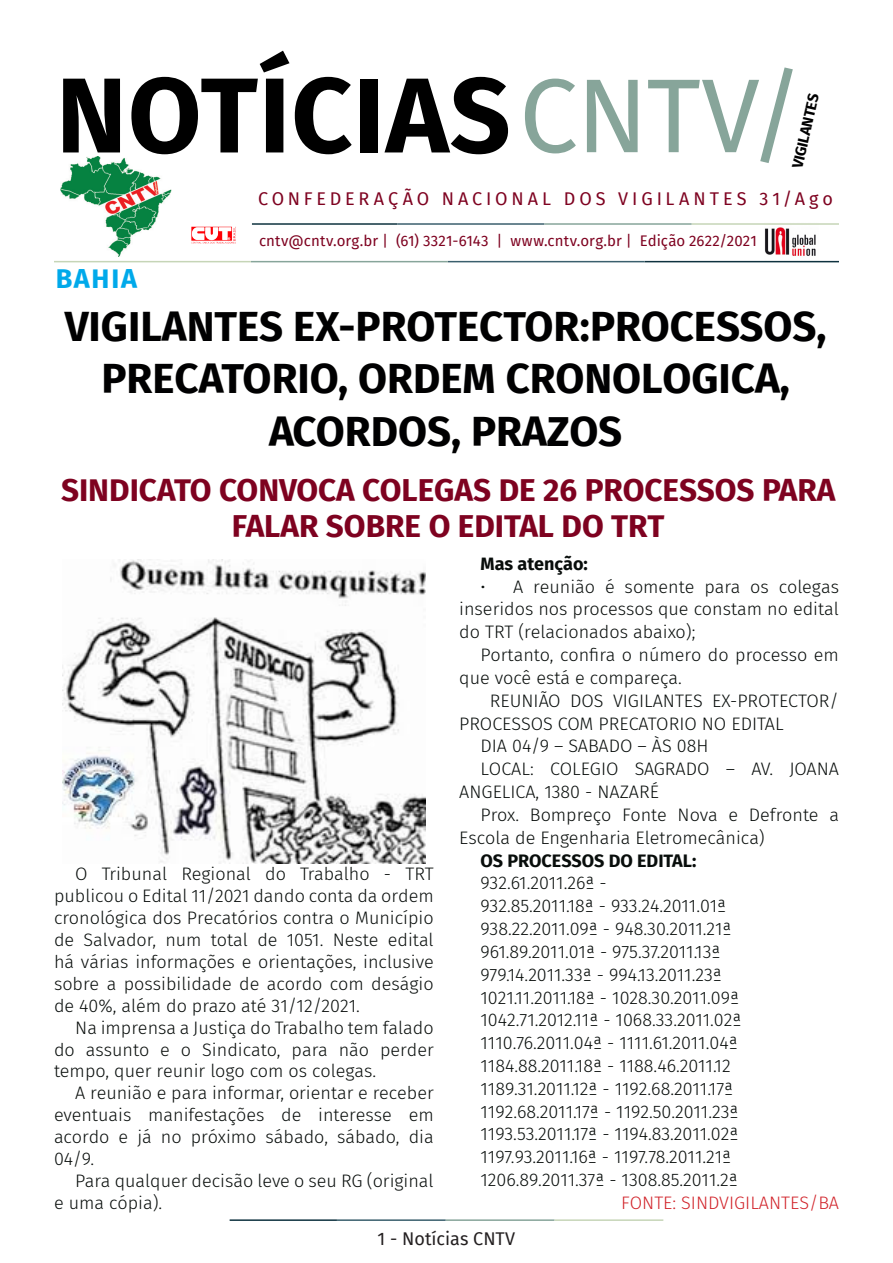
<style>
.page{position:relative;width:893px;height:1263px;background:#fff}
.page>*{position:absolute;margin:0;border:0;box-sizing:border-box;transform-origin:0 0}
.t1{font:700 106.5px "Fira Sans";letter-spacing:.01em;color:#000}
.t2{font:700 42px/52.5px "Fira Sans";color:#000001;text-align:center}
.t3{font:700 31.5px/36px "Fira Sans";color:#7e0220;text-align:center}
.t4{font:700 27px "Fira Sans";letter-spacing:.07em;color:#00a9ea}
.t5{font:300 18px/21.9px "Fira Sans";color:#080d0b}
.t6{font:18px "Fira Sans";letter-spacing:.215em;color:#7e0220}
.t7{font:700 18px "Fira Sans";color:#080d0b}
.t8{font:300 18px "Fira Sans";color:#d1232a}
.t9{font:18px "Fira Sans";color:#231f20}
.t10{font:15px "Fira Sans";letter-spacing:.01em;color:#7e0220}
.t11{font:700 15px "Fira Sans";color:#000001}
.s1{font-weight:400;font-size:105px;color:#87a59a}
</style>
<div class="page">
<hr style="left:230px;top:1219px;width:107px;height:2px;background:#0e323f">
<hr style="left:337px;top:1219px;width:109px;height:2px;background:#3a5f6d">
<hr style="left:446px;top:1219px;width:109px;height:2px;background:#87a59a">
<hr style="left:555px;top:1219px;width:108px;height:2px;background:#c6d5b7">
<img style="left:764px;top:227px;width:54px;height:34px">
<hr style="left:252px;top:223px;width:145px;height:2px;background:#0e323f">
<hr style="left:397px;top:223px;width:147px;height:2px;background:#3a5f6d">
<hr style="left:544px;top:223px;width:148px;height:2px;background:#87a59a">
<hr style="left:692px;top:223px;width:147px;height:2px;background:#c6d5b7">
<hr style="left:645px;top:261px;width:194px;height:1px;background:#0e323f">
<hr style="left:448px;top:261px;width:197px;height:1px;background:#3a5f6d">
<hr style="left:251px;top:261px;width:197px;height:1px;background:#87a59a">
<hr style="left:54px;top:261px;width:197px;height:1px;background:#c6d5b7">
<img style="left:61px;top:157px;width:110px;height:100px">
<img style="left:191px;top:226px;width:45px;height:18px">
<img style="left:62px;top:560px;width:363px;height:303px">
<p class="t1" style="left:56px;top:26px;width:749px">NOTÍCIAS<span class="s1">CNTV/</span></p>
<p class="t11" style="left:785px;top:165px;width:77px;rotate:-77deg">VIGILANTES</p>
<p class="t6" style="left:258px;top:185px;width:576px">CONFEDERAÇÃO NACIONAL DOS VIGILANTES 31/Ago</p>
<p class="t4" style="left:56px;top:255px;width:83px">BAHIA</p>
<p class="t10" style="left:259px;top:230px;width:499px">cntv@cntv.org.br | (61) 3321-6143 | www.cntv.org.br | Edição 2622/2021</p>
<p class="t2" style="left:65px;top:297px;width:763px">VIGILANTES EX-PROTECTOR:PROCESSOS,<br>PRECATORIO, ORDEM CRONOLOGICA,<br>ACORDOS, PRAZOS</p>
<p class="t3" style="left:61px;top:469px;width:776px">SINDICATO CONVOCA COLEGAS DE 26 PROCESSOS PARA<br>FALAR SOBRE O EDITAL DO TRT</p>
<p class="t5" style="left:54px;top:863px;width:381px;text-align:justify;text-indent:21px">O Tribunal Regional do Trabalho - TRT publicou o Edital 11/2021 dando conta da ordem cronológica dos Precatórios contra o Município de Salvador, num total de 1051. Neste edital há várias informações e orientações, inclusive sobre a possibilidade de acordo com deságio de 40%, além do prazo até 31/12/2021.</p>
<p class="t5" style="left:54px;top:1016px;width:381px;text-align:justify;text-indent:21px">Na imprensa a Justiça do Trabalho tem falado do assunto e o Sindicato, para não perder tempo, quer reunir logo com os colegas.</p>
<p class="t5" style="left:54px;top:1082px;width:381px;text-align:justify;text-indent:21px">A reunião e para informar, orientar e receber eventuais manifestações de interesse em acordo e já no próximo sábado, sábado, dia 04/9.</p>
<p class="t5" style="left:54px;top:1170px;width:381px;text-indent:21px">Para qualquer decisão leve o seu RG (original e uma cópia).</p>
<p class="t7" style="left:480px;top:548px;width:109px">Mas atenção:</p>
<p class="t5" style="left:459px;top:575px;width:381px;line-height:22.8px;text-align:justify;text-indent:21px">• A reunião é somente para os colegas inseridos nos processos que constam no edital do TRT (relacionados abaixo);</p>
<p class="t5" style="left:459px;top:643px;width:381px;line-height:22.8px;text-indent:21px">Portanto, confira o número do processo em que você está e compareça.</p>
<p class="t5" style="left:459px;top:689px;width:381px;line-height:22.8px;text-indent:31px">REUNIÃO DOS VIGILANTES EX-PROTECTOR/<br>PROCESSOS COM PRECATORIO NO EDITAL</p>
<p class="t5" style="left:480px;top:735px;width:229px">DIA 04/9 – SABADO – ÀS 08H</p>
<p class="t5" style="left:459px;top:757px;width:381px;line-height:22.8px;text-indent:21px">LOCAL: COLEGIO SAGRADO – AV. JOANA<br>ANGELICA, 1380 - NAZARÉ</p>
<p class="t5" style="left:459px;top:803px;width:381px;line-height:22.8px;text-indent:21px">Prox. Bompreço Fonte Nova e Defronte a<br>Escola de Engenharia Eletromecânica)</p>
<p class="t7" style="left:480px;top:845px;width:218px">OS PROCESSOS DO EDITAL:</p>
<p class="t5" style="left:480px;top:872px;width:128px">932.61.2011.26ª -</p>
<p class="t5" style="left:480px;top:895px;width:247px">932.85.2011.18ª - 933.24.2011.01ª</p>
<p class="t5" style="left:480px;top:918px;width:253px">938.22.2011.09ª - 948.30.2011.21ª</p>
<p class="t5" style="left:480px;top:940px;width:241px">961.89.2011.01ª - 975.37.2011.13ª</p>
<p class="t5" style="left:480px;top:963px;width:243px">979.14.2011.33ª - 994.13.2011.23ª</p>
<p class="t5" style="left:480px;top:986px;width:260px">1021.11.2011.18ª - 1028.30.2011.09ª</p>
<p class="t5" style="left:480px;top:1009px;width:262px">1042.71.2012.11ª - 1068.33.2011.02ª</p>
<p class="t5" style="left:480px;top:1032px;width:259px">1110.76.2011.04ª - 1111.61.2011.04ª</p>
<p class="t5" style="left:480px;top:1055px;width:252px">1184.88.2011.18ª - 1188.46.2011.12</p>
<p class="t5" style="left:480px;top:1077px;width:254px">1189.31.2011.12ª - 1192.68.2011.17ª</p>
<p class="t5" style="left:480px;top:1100px;width:259px">1192.68.2011.17ª - 1192.50.2011.23ª</p>
<p class="t5" style="left:480px;top:1123px;width:259px">1193.53.2011.17ª - 1194.83.2011.02ª</p>
<p class="t5" style="left:480px;top:1146px;width:252px">1197.93.2011.16ª - 1197.78.2011.21ª</p>
<p class="t5" style="left:480px;top:1169px;width:259px">1206.89.2011.37ª - 1308.85.2011.2ª</p>
<p class="t8" style="left:621px;top:1190px;width:219px">FONTE: SINDVIGILANTES/BA</p>
<p class="t9" style="left:378px;top:1225px;width:139px">1 - Notícias CNTV</p>
</div>
